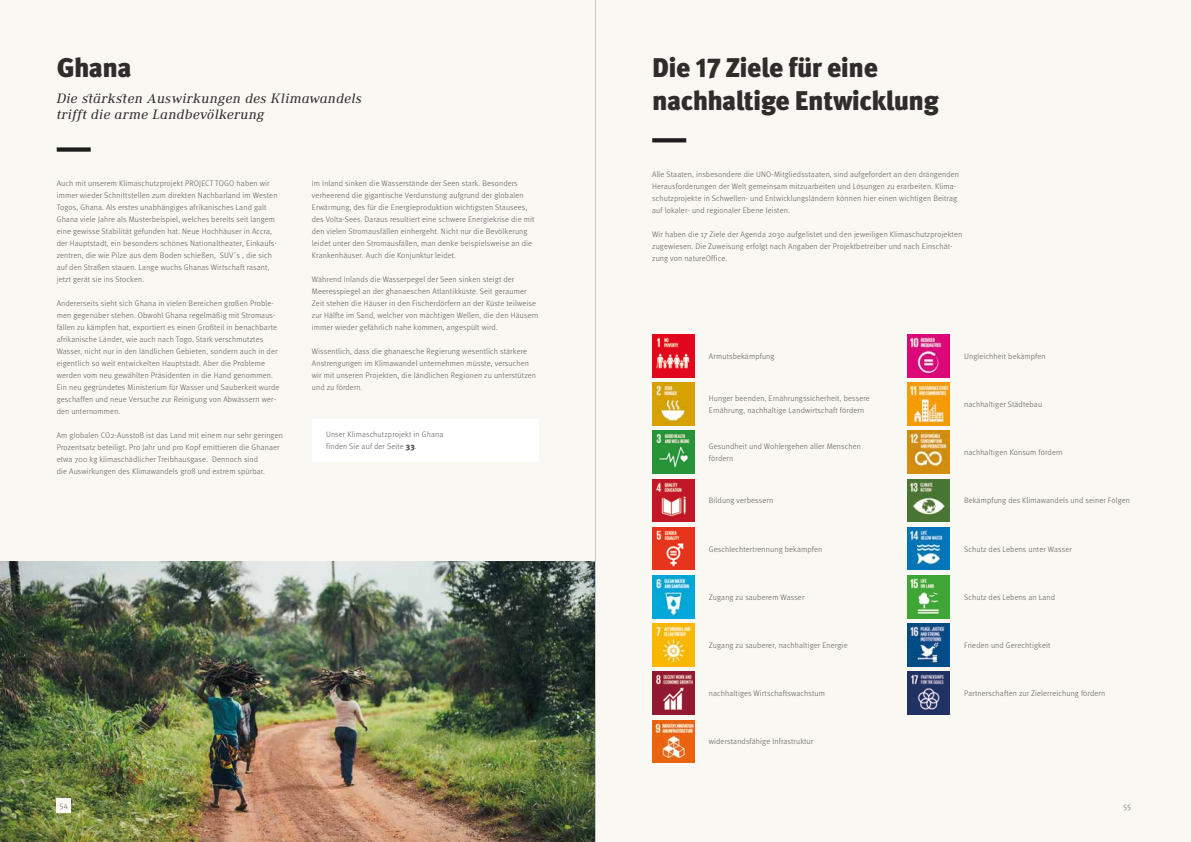
<style>
.page{position:relative;width:1191px;height:842px;background:#fff}
.page>*{position:absolute;margin:0;border:0;box-sizing:border-box;transform-origin:0 0}
.t1{font:900 27px/33px "Meta Pro";letter-spacing:-.02em;color:#2e2d2c}
.t2{font:italic 14px/16px "Ethos";letter-spacing:.02em;color:#2e2d2c}
.t3{font:300 8px/12px "Meta Pro";letter-spacing:.02em;color:#575756}
.s1{font-weight:900}
</style>
<div class="page">
<div style="left:595px;top:0;width:596px;height:842px;background:#f9f8f3"></div>
<div style="left:0;top:0;width:595px;height:842px;background:#f9f8f3"></div>
<img style="left:0;top:561px;width:595px;height:281px">
<div style="left:57px;top:799px;width:14px;height:14px;background:#f9f8f3"></div>
<div style="left:57px;top:147px;width:34px;height:5px;background:#1d1d1b"></div>
<div style="left:312px;top:419px;width:227px;height:42px;background:#fff"></div>
<img style="left:652px;top:334px;width:42px;height:43px">
<img style="left:907px;top:334px;width:43px;height:43px">
<img style="left:652px;top:479px;width:42px;height:43px">
<img style="left:907px;top:479px;width:43px;height:43px">
<img style="left:652px;top:624px;width:42px;height:42px">
<img style="left:907px;top:624px;width:43px;height:42px">
<img style="left:652px;top:383px;width:42px;height:42px">
<img style="left:907px;top:383px;width:43px;height:42px">
<img style="left:652px;top:527px;width:42px;height:43px">
<img style="left:907px;top:527px;width:43px;height:43px">
<img style="left:652px;top:672px;width:42px;height:42px">
<img style="left:907px;top:672px;width:43px;height:42px">
<img style="left:652px;top:431px;width:42px;height:42px">
<img style="left:907px;top:431px;width:43px;height:42px">
<img style="left:652px;top:575px;width:42px;height:43px">
<img style="left:907px;top:575px;width:43px;height:43px">
<img style="left:652px;top:720px;width:42px;height:43px">
<svg style="left:652px;top:138px;width:34px;height:4px"></svg>
<hr style="left:595px;top:0;width:1px;height:842px;background:#c6c6c6">
<h1 class="t1" style="left:57px;top:50px;width:76px">Ghana</h1>
<h2 class="t2" style="left:57px;top:90px;width:307px">Die stärksten Auswirkungen des Klimawandels trifft die arme Landbevölkerung</h2>
<p class="t3" style="left:57px;top:177px;width:222px">Auch mit unserem Klimaschutzprojekt PROJECT TOGO haben wir immer wieder Schnittstellen zum direkten Nachbarland im Westen Togos, Ghana. Als erstes unabhängiges afrikanisches Land galt Ghana viele Jahre als Musterbeispiel, welches bereits seit langem eine gewisse Stabilität gefunden hat. Neue Hochhäuser in Accra, der Hauptstadt, ein besonders schönes Nationaltheater, Einkaufs&shy;zentren, die wie Pilze aus dem Boden schießen, SUV´s , die sich auf den Straßen stauen. Lange wuchs Ghanas Wirtschaft rasant, jetzt gerät sie ins Stocken.</p>
<p class="t3" style="left:57px;top:297px;width:224px">Andererseits sieht sich Ghana in vielen Bereichen großen Proble&shy;men gegenüber stehen. Obwohl Ghana regelmäßig mit Stromaus&shy;fällen zu kämpfen hat, exportiert es einen Großteil in benachbarte afrikanische Länder, wie auch nach Togo. Stark verschmutztes Wasser, nicht nur in den ländlichen Gebieten, sondern auch in der eigentlich so weit entwickelten Hauptstadt. Aber die Probleme werden vom neu gewählten Präsidenten in die Hand genommen.<br>Ein neu gegründetes Ministerium für Wasser und Sauberkeit wurde geschaffen und neue Versuche zur Reinigung von Abwässern wer&shy;den unternommen.</p>
<p class="t3" style="left:57px;top:429px;width:228px">Am globalen CO2-Ausstoß ist das Land mit einem nur sehr geringen Prozentsatz beteiligt. Pro Jahr und pro Kopf emittieren die Ghanaer etwa 700 kg klimaschädlicher Treibhausgase. Dennoch sind<br>die Auswirkungen des Klimawandels groß und extrem spürbar.</p>
<p class="t3" style="left:312px;top:177px;width:224px">Im Inland sinken die Wasserstände der Seen stark. Besonders verheerend die gigantische Verdunstung aufgrund der globalen Erwärmung, des für die Energieproduktion wichtigsten Stausees, des Volta-Sees. Daraus resultiert eine schwere Energiekrise die mit den vielen Stromausfällen einhergeht. Nicht nur die Bevölkerung leidet unter den Stromausfällen, man denke beispielsweise an die Krankenhäuser. Auch die Konjunktur leidet.</p>
<p class="t3" style="left:312px;top:273px;width:228px">Während Inlands die Wasserpegel der Seen sinken steigt der Meeresspiegel an der ghanaeschen Atlantikküste. Seit geraumer Zeit stehen die Häuser in den Fischerdörfern an der Küste teilweise zur Hälfte im Sand, welcher von mächtigen Wellen, die den Häusern immer wieder gefährlich nahe kommen, angespült wird.</p>
<p class="t3" style="left:312px;top:345px;width:225px">Wissentlich, dass die ghanaesche Regierung wesentlich stärkere Anstrengungen im Klimawandel unternehmen müsste, versuchen wir mit unseren Projekten, die ländlichen Regionen zu unterstützen und zu fördern.</p>
<p class="t3" style="left:326px;top:428px;width:119px">Unser Klimaschutzprojekt in Ghana finden Sie auf der Seite <span class="s1">33</span>.</p>
<h1 class="t1" style="left:652px;top:50px;width:288px">Die 17 Ziele für eine nachhaltige Entwicklung</h1>
<p class="t3" style="left:652px;top:168px;width:308px">Alle Staaten, insbesondere die UNO-Mitgliedsstaaten, sind aufgefordert an den drängenden Herausforderungen der Welt gemeinsam mitzuarbeiten und Lösungen zu erarbeiten. Klima&shy;schutzprojekte in Schwellen- und Entwicklungsländern können hier einen wichtigen Beitrag auf lokaler- und regionaler Ebene leisten.</p>
<p class="t3" style="left:652px;top:228px;width:311px">Wir haben die 17 Ziele der Agenda 2030 aufgelistet und den jeweiligen Klimaschutzprojekten zugewiesen. Die Zuweisung erfolgt nach Angaben der Projektbetreiber und nach Einschät&shy;zung von natureOffice.</p>
<p class="t3" style="left:709px;top:350px;width:67px">Armutsbekämpfung</p>
<p class="t3" style="left:964px;top:350px;width:83px">Ungleichheit bekämpfen</p>
<p class="t3" style="left:709px;top:392px;width:162px">Hunger beenden, Ernährungssicherheit, bessere<br>Ernährung, nachhaltige Landwirtschaft fördern</p>
<p class="t3" style="left:964px;top:398px;width:79px">nachhaltiger Städtebau</p>
<p class="t3" style="left:709px;top:440px;width:153px">Gesundheit und Wohlergehen aller Menschen fördern</p>
<p class="t3" style="left:964px;top:446px;width:100px">nachhaltigen Konsum fördern</p>
<p class="t3" style="left:709px;top:494px;width:66px">Bildung verbessern</p>
<p class="t3" style="left:964px;top:494px;width:167px">Bekämpfung des Klimawandels und seiner Folgen</p>
<p class="t3" style="left:709px;top:542px;width:115px">Geschlechtertrennung bekämpfen</p>
<p class="t3" style="left:964px;top:542px;width:109px">Schutz des Lebens unter Wasser</p>
<p class="t3" style="left:709px;top:591px;width:97px">Zugang zu sauberem Wasser</p>
<p class="t3" style="left:964px;top:591px;width:93px">Schutz des Lebens an Land</p>
<p class="t3" style="left:709px;top:639px;width:140px">Zugang zu sauberer, nachhaltiger Energie</p>
<p class="t3" style="left:964px;top:639px;width:88px">Frieden und Gerechtigkeit</p>
<p class="t3" style="left:709px;top:687px;width:117px">nachhaltiges Wirtschaftswachstum</p>
<p class="t3" style="left:964px;top:687px;width:143px">Partnerschaften zur Zielerreichung fördern</p>
<p class="t3" style="left:709px;top:735px;width:106px">widerstandsfähige Infrastruktur</p>
<p class="t3" style="left:60px;top:800px;width:10px">54</p>
<p class="t3" style="left:1123px;top:800px;width:10px">55</p>
</div>
